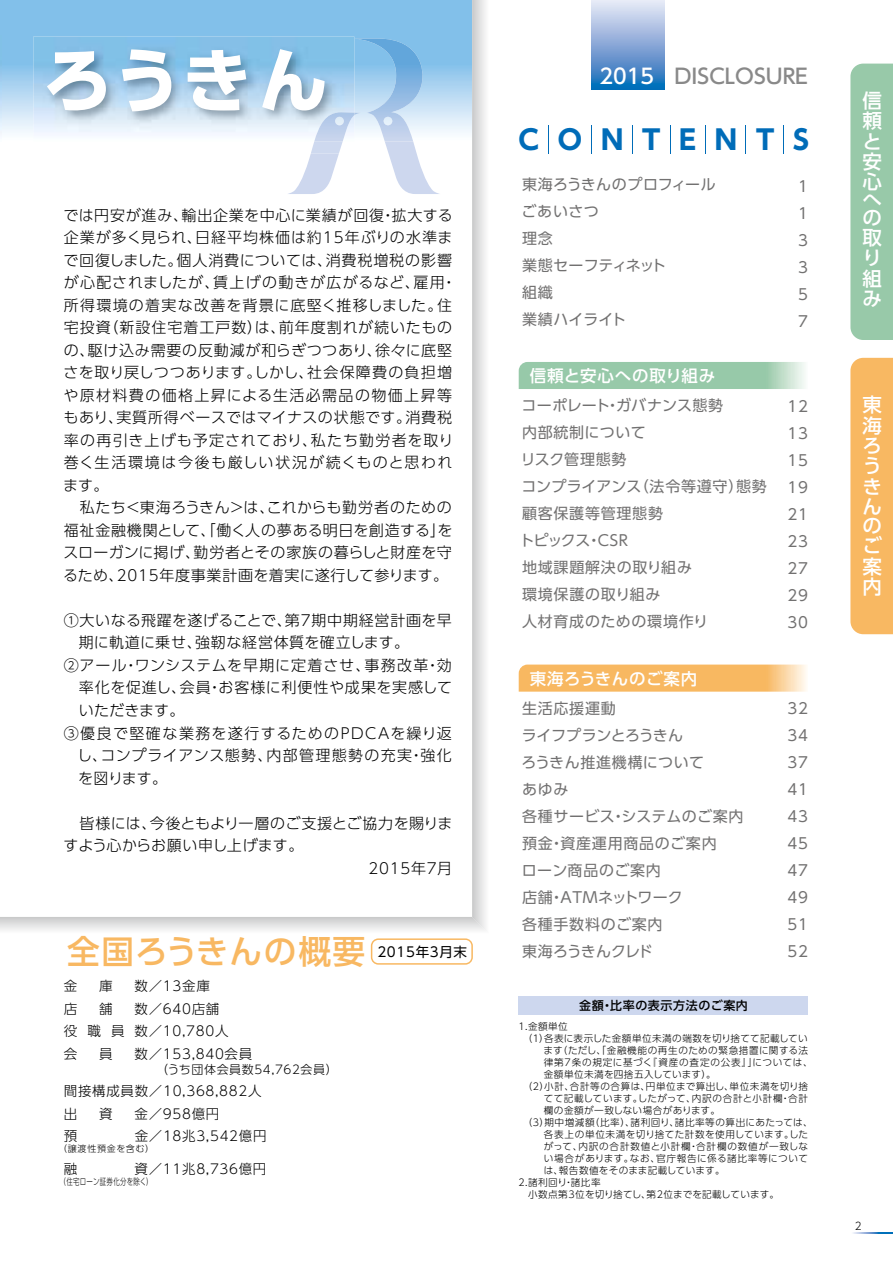
<style>
.page{position:relative;width:893px;height:1263px;background:#fff}
.page>*{position:absolute;margin:0;border:0;box-sizing:border-box;transform-origin:0 0}
.t1{font:70.35px "UD Shin Go Pro Bold 90 pv RKSJ H";color:#fff}
.t2{font:33px "UD Shin Go Pro Medium 90 pv RKSJ H";letter-spacing:.04em;color:#f8b862}
.t3{font:27px "UD Shin Go Pro Bold 90 pv RKSJ H";letter-spacing:.7em;color:#006cb8}
.t4{font:20.7px "UD Shin Go Pro Medium 90 pv RKSJ H";color:#898989}
.t5{font:19.5px/20.2px "UD Shin Go Pro Medium 90 pv RKSJ V";color:#fff}
.t6{font:16.5px "UD Shin Go Pro Medium 90 pv RKSJ H";letter-spacing:.05em;color:#fff}
.t7{font:16.5px "UD Shin Go Pro Medium 90 pv RKSJ H";letter-spacing:.03em;color:#fff}
.t8{font:15px/22.5px "UD Shin Go Pro Light 90 pv RKSJ H";letter-spacing:.05em;color:#000}
.t9{font:15px/27px "UD Shin Go Pro Regular 90 pv RKSJ H";letter-spacing:.05em;color:#727171;text-align:justify}
.t10{font:15px "UD Shin Go Pro Light 90 pv RKSJ H";letter-spacing:.09em;color:#000}
.t11{font:15px/27px "UD Shin Go Pro Regular 90 pv RKSJ H";letter-spacing:.02em;color:#727171}
.t12{font:15px "UD Shin Go Pro Light 90 pv RKSJ H";letter-spacing:.02em;color:#000}
.t13{font:15px "UD Shin Go Pro Light 90 pv RKSJ H";letter-spacing:.025em;color:#000}
.t14{font:15px "UD Shin Go Pro Light 90 pv RKSJ H";letter-spacing:-.005em;color:#000}
.t15{font:13.5px/22.5px "UD Shin Go Pro Light 90 pv RKSJ H";letter-spacing:.05em;color:#000}
.t16{font:13.5px "UD Shin Go Pro Regular 90 pv RKSJ H";letter-spacing:.05em;color:#000}
.t17{font:12px "UD Shin Go Pro Light 90 pv RKSJ H";letter-spacing:.05em;color:#000}
.t18{font:12px "UD Shin Go Pro Medium 90 pv RKSJ H";letter-spacing:.05em;color:#000}
.t19{font:10.5px "UD Shin Go Pro Light 90 pv RKSJ H";color:#000}
.t20{font:9.6px "UD Shin Go Pro Light 90 pv RKSJ H";letter-spacing:.05em;color:#000}
.t21{font:9.6px "UD Shin Go Pro Light 90 pv RKSJ H";letter-spacing:.02em;color:#000}
.t22{font:9.6px "UD Shin Go Pro Light 90 pv RKSJ H";letter-spacing:.03em;color:#000}
.t23{font:9.6px "UD Shin Go Pro Light 90 pv RKSJ H";letter-spacing:.08em;color:#000}
.t24{font:9.6px "UD Shin Go Pro Light 90 pv RKSJ H";letter-spacing:.085em;color:#000}
.t25{font:9px "UD Shin Go Pro Light 90 pv RKSJ H";letter-spacing:.03em;color:#000;scale:.72 1}
.t26{font:9px "UD Shin Go Pro Light 90 pv RKSJ H";letter-spacing:.085em;color:#000}
.s1{color:#fff}
</style>
<div class="page">
<svg style="left:519px;top:664px;width:287px;height:28px;background:#f8be70"></svg>
<svg style="left:519px;top:362px;width:286px;height:27px;background:#9dccae"></svg>
<div style="left:850px;top:64px;width:43px;height:276px;background:#98c9a9"></div>
<div style="left:850px;top:358px;width:43px;height:276px;background:#f8b862"></div>
<svg style="left:853px;top:1232px;width:40px;height:2px"></svg>
<svg style="left:591px;top:0;width:74px;height:89px;background:#82a9d7"></svg>
<svg style="left:548px;top:126px;width:1px;height:28px"></svg>
<svg style="left:783px;top:126px;width:1px;height:28px"></svg>
<svg style="left:745px;top:126px;width:1px;height:28px"></svg>
<svg style="left:705px;top:126px;width:1px;height:28px"></svg>
<svg style="left:670px;top:126px;width:1px;height:28px"></svg>
<svg style="left:632px;top:126px;width:1px;height:28px"></svg>
<svg style="left:591px;top:126px;width:1px;height:28px"></svg>
<svg style="left:0;top:0;width:486px;height:965px"></svg>
<div style="left:519px;top:996px;width:289px;height:19px;background:#cdd7ee"></div>
<h1 class="t1" style="left:42px;top:23px;width:288px">ろうきん</h1>
<p class="t8" style="left:63px;top:203px;width:395px">では円安が進み、輸出企業を中心に業績が回復・拡大する企業が多く見られ、日経平均株価は約15年ぶりの水準まで回復しました。個人消費については、消費税増税の影響が心配されましたが、賃上げの動きが広がるなど、雇用・所得環境の着実な改善を背景に底堅く推移しました。住宅投資（新設住宅着工戸数）は、前年度割れが続いたものの、駆け込み需要の反動減が和らぎつつあり、徐々に底堅さを取り戻しつつあります。しかし、社会保障費の負担増や原材料費の価格上昇による生活必需品の物価上昇等もあり、実質所得ベースではマイナスの状態です。消費税率の再引き上げも予定されており、私たち勤労者を取り巻く生活環境は今後も厳しい状況が続くものと思われます。<br>　私たち&lt;東海ろうきん&gt;は、これからも勤労者のための福祉金融機関として、「働く人の夢ある明日を創造する」をスローガンに掲げ、勤労者とその家族の暮らしと財産を守るため、2015年度事業計画を着実に遂行して参ります。</p>
<p class="t8" style="left:64px;top:608px;width:390px">①大いなる飛躍を遂げることで、第7期中期経営計画を早</p>
<p class="t13" style="left:79px;top:631px;width:332px">期に軌道に乗せ、強靭な経営体質を確立します。</p>
<p class="t8" style="left:64px;top:653px;width:390px">②アール・ワンシステムを早期に定着させ、事務改革・効</p>
<p class="t8" style="left:79px;top:676px;width:375px">率化を促進し、会員・お客様に利便性や成果を実感して</p>
<p class="t8" style="left:79px;top:698px;width:107px">いただきます。</p>
<p class="t10" style="left:64px;top:721px;width:390px">③優良で堅確な業務を遂行するためのPDCAを繰り返</p>
<p class="t10" style="left:77px;top:743px;width:376px">し、コンプライアンス態勢、内部管理態勢の充実・強化</p>
<p class="t8" style="left:78px;top:766px;width:90px">を図ります。</p>
<p class="t12" style="left:64px;top:811px;width:390px">　皆様には、今後ともより一層のご支援とご協力を賜りま</p>
<p class="t14" style="left:64px;top:833px;width:241px">すよう心からお願い申し上げます。</p>
<p class="t8" style="left:368px;top:856px;width:85px">2015年7月</p>
<h2 class="t2" style="left:67px;top:925px;width:299px">全国ろうきんの概要</h2>
<p class="t16" style="left:377px;top:941px;width:91px">2015年3月末</p>
<p class="t15" style="left:64px;top:974px;width:15px">金</p>
<p class="t15" style="left:99px;top:974px;width:15px">庫</p>
<p class="t15" style="left:135px;top:974px;width:77px">数／13金庫</p>
<p class="t15" style="left:64px;top:997px;width:15px">店</p>
<p class="t15" style="left:99px;top:997px;width:15px">舗</p>
<p class="t15" style="left:64px;top:997px;width:166px;text-indent:71px">数／640店舗役 職 員 数／10,780人会</p>
<p class="t15" style="left:99px;top:1042px;width:15px">員</p>
<p class="t15" style="left:135px;top:1042px;width:119px">数／153,840会員</p>
<p class="t15" style="left:64px;top:1079px;width:199px">間接構成員数／10,368,882人出</p>
<p class="t17" style="left:156px;top:1059px;width:183px">（うち団体会員数54,762会員）</p>
<p class="t15" style="left:99px;top:1102px;width:15px">資</p>
<p class="t15" style="left:135px;top:1102px;width:86px">金／958億円</p>
<p class="t15" style="left:64px;top:1124px;width:15px">預</p>
<p class="t15" style="left:135px;top:1124px;width:133px">金／18兆3,542億円</p>
<p class="t26" style="left:58px;top:1141px;width:98px">（譲渡性預金を含む）</p>
<p class="t15" style="left:64px;top:1157px;width:15px">融</p>
<p class="t15" style="left:135px;top:1157px;width:133px">資／11兆8,736億円</p>
<p class="t25" style="left:59px;top:1174px;width:131px">（住宅ローン証券化分を除く）</p>
<h3 class="t4" style="left:599px;top:60px;width:210px"><span class="s1">2015</span> DISCLOSURE</h3>
<h3 class="t3" style="left:518px;top:118px;width:292px">CONTENTS</h3>
<p class="t9" style="left:798px;top:172px;width:11px">1<br>1<br>3<br>3<br>5<br>7</p>
<p class="t11" style="left:521px;top:170px;width:196px">東海ろうきんのプロフィールごあいさつ<br>理念<br>業態セーフティネット<br>組織<br>業績ハイライト</p>
<p class="t6" style="left:530px;top:362px;width:187px">信頼と安心への取り組み</p>
<p class="t9" style="left:519px;top:391px;width:249px;text-align:left">コーポレート・ガバナンス態勢<br>内部統制について<br>リスク管理態勢<br>コンプライアンス（法令等遵守）態勢顧客保護等管理態勢<br>トピックス・CSR<br>地域課題解決の取り組み<br>環境保護の取り組み<br>人材育成のための環境作り</p>
<p class="t7" style="left:530px;top:665px;width:169px">東海ろうきんのご案内</p>
<p class="t9" style="left:522px;top:694px;width:224px;text-align:left">生活応援運動<br>ライフプランとろうきん<br>ろうきん推進機構について<br>あゆみ<br>各種サービス・システムのご案内預金・資産運用商品のご案内<br>ローン商品のご案内<br>店舗・ATMネットワーク<br>各種手数料のご案内<br>東海ろうきんクレド</p>
<p class="t18" style="left:579px;top:996px;width:170px">金額・比率の表示方法のご案内</p>
<p class="t9" style="left:788px;top:392px;width:22px">12<br>13<br>15<br>19<br>21<br>23<br>27<br>29<br>30</p>
<p class="t9" style="left:788px;top:694px;width:22px">32<br>34<br>37<br>41<br>43<br>45<br>47<br>49<br>51<br>52</p>
<p class="t20" style="left:517px;top:1018px;width:53px">１.金額単位</p>
<p class="t22" style="left:523px;top:1030px;width:287px">（１）各表に表示した金額単位未満の端数を切り捨てて記載してい</p>
<p class="t20" style="left:543px;top:1042px;width:266px">ます（ただし、「金融機能の再生のための緊急措置に関する法</p>
<p class="t23" style="left:544px;top:1054px;width:270px">律第7条の規定に基づく『資産の査定の公表』」については、</p>
<p class="t20" style="left:544px;top:1066px;width:173px">金額単位未満を四捨五入しています）。</p>
<p class="t20" style="left:523px;top:1078px;width:287px">（２）小計、合計等の合算は、円単位まで算出し、単位未満を切り捨</p>
<p class="t20" style="left:544px;top:1090px;width:266px">てて記載しています。したがって、内訳の合計と小計欄・合計</p>
<p class="t20" style="left:544px;top:1102px;width:178px">欄の金額が一致しない場合があります。</p>
<p class="t20" style="left:523px;top:1114px;width:291px">（３）期中増減額（比率）、諸利回り、諸比率等の算出にあたっては、</p>
<p class="t20" style="left:544px;top:1126px;width:266px">各表上の単位未満を切り捨てた計数を使用しています。した</p>
<p class="t24" style="left:544px;top:1138px;width:266px">がって、内訳の合計数値と小計欄・合計欄の数値が一致しな</p>
<p class="t20" style="left:544px;top:1150px;width:266px">い場合があります。なお、官庁報告に係る諸比率等について</p>
<p class="t21" style="left:544px;top:1162px;width:182px">は、報告数値をそのまま記載しています。</p>
<p class="t20" style="left:517px;top:1174px;width:85px">２.諸利回り・諸比率</p>
<p class="t21" style="left:528px;top:1186px;width:253px">小数点第3位を切り捨てし、第2位までを記載しています。</p>
<h3 class="t5" style="left:862px;top:90px;width:21px;text-align:justify">信頼と安心</h3>
<h3 class="t5" style="left:862px;top:191px;width:20px;line-height:17.7px">への</h3>
<h3 class="t5" style="left:862px;top:227px;width:21px">取り組み</h3>
<h3 class="t5" style="left:862px;top:394px;width:21px">東海ろうきんのご案内</h3>
<p class="t19" style="left:855px;top:1217px;width:8px">2</p>
</div>
